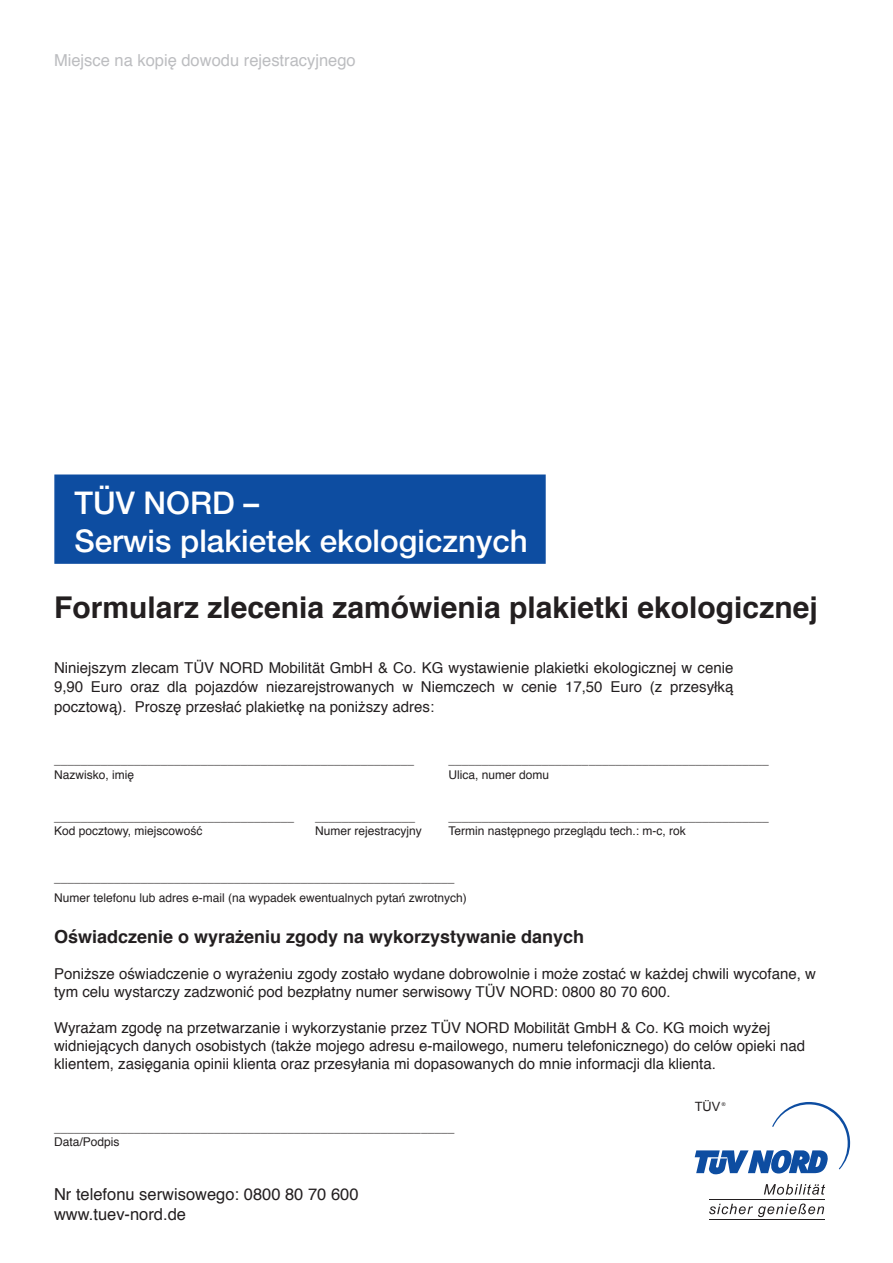
<style>
.page{position:relative;width:893px;height:1263px;background:#fff}
.page>*{position:absolute;margin:0;border:0;box-sizing:border-box;transform-origin:0 0}
.t1{font:500 31.35px/37.7px "Helvetica Neue LT Std";color:#fff}
.t2{font:700 30px "Helvetica";color:#231f20}
.t3{font:700 18px "Helvetica";color:#231f20}
.t4{font:16.5px/19.8px "Helvetica";color:#231f20}
.t5{font:16.5px "Helvetica";color:#bcbdc0}
.t6{font:15px/18px "Helvetica";color:#231f20}
.t7{font:12.75px "Arial";color:#231f20}
.t8{font:12px/19.8px "Helvetica";color:#231f20}
.t9{font:5.1px "Arial";color:#231f20}
</style>
<div class="page">
<div style="left:54px;top:474px;width:492px;height:90px;background:#0d4da1;border:2px solid #0d4da1"></div>
<svg style="left:695px;top:1102px;width:155px;height:72px"></svg>
<svg style="left:709px;top:1203px;width:115px;height:14px"></svg>
<svg style="left:764px;top:1184px;width:61px;height:11px"></svg>
<hr style="left:709px;top:1199px;width:115px;height:1px;background:#231f20">
<hr style="left:709px;top:1219px;width:115px;height:1px;background:#231f20">
<p class="t5" style="left:54px;top:48px;width:303px">Miejsce na kopię dowodu rejestracyjnego</p>
<h1 class="t1" style="left:74px;top:484px;width:455px">TÜV NORD –<br>Serwis plakietek ekologicznych</h1>
<h2 class="t2" style="left:54px;top:583px;width:765px">Formularz zlecenia zamówienia plakietki ekologicznej</h2>
<p class="t6" style="left:54px;top:659px;width:681px;line-height:18.8px">Niniejszym zlecam TÜV NORD Mobilität GmbH &amp; Co. KG wystawienie plakietki ekologicznej w cenie<br>9,90 Euro oraz dla pojazdów niezarejstrowanych w Niemczech w cenie 17,50 Euro (z przesyłką</p>
<p class="t6" style="left:54px;top:698px;width:382px">pocztową). Proszę przesłać plakietkę na poniższy adres:</p>
<p class="t8" style="left:54px;top:750px;width:362px">______________________________________________________</p>
<p class="t8" style="left:448px;top:750px;width:322px">________________________________________________</p>
<p class="t8" style="left:54px;top:765px;width:82px">Nazwisko, imię</p>
<p class="t8" style="left:448px;top:765px;width:102px">Ulica, numer domu</p>
<p class="t8" style="left:54px;top:807px;width:242px">____________________________________</p>
<p class="t8" style="left:315px;top:807px;width:102px">_______________</p>
<p class="t8" style="left:448px;top:807px;width:322px">________________________________________________</p>
<p class="t8" style="left:54px;top:821px;width:150px">Kod pocztowy, miejscowość</p>
<p class="t8" style="left:315px;top:821px;width:108px">Numer rejestracyjny</p>
<p class="t8" style="left:448px;top:821px;width:239px">Termin następnego przeglądu tech.: m-c, rok</p>
<p class="t8" style="left:54px;top:868px;width:414px">____________________________________________________________<br>Numer telefonu lub adres e-mail (na wypadek ewentualnych pytań zwrotnych)</p>
<p class="t3" style="left:54px;top:922px;width:532px">Oświadczenie o wyrażeniu zgody na wykorzystywanie danych</p>
<p class="t6" style="left:54px;top:965px;width:763px">Poniższe oświadczenie o wyrażeniu zgody zostało wydane dobrowolnie i może zostać w każdej chwili wycofane, w tym celu wystarczy zadzwonić pod bezpłatny numer serwisowy TÜV NORD: 0800 80 70 600.</p>
<p class="t6" style="left:54px;top:1019px;width:753px">Wyrażam zgodę na przetwarzanie i wykorzystanie przez TÜV NORD Mobilität GmbH &amp; Co. KG moich wyżej widniejących danych osobistych (także mojego adresu e-mailowego, numeru telefonicznego) do celów opieki nad klientem, zasięgania opinii klienta oraz przesyłania mi dopasowanych do mnie informacji dla klienta.</p>
<p class="t8" style="left:54px;top:1121px;width:402px;line-height:14.4px">____________________________________________________________<br>Data/Podpis</p>
<p class="t4" style="left:54px;top:1185px;width:306px">Nr telefonu serwisowego: 0800 80 70 600 www.tuev-nord.de</p>
<p class="t7" style="left:695px;top:1098px;width:27px">TÜV</p>
<p class="t9" style="left:722px;top:1101px;width:5px">®</p>
</div>
